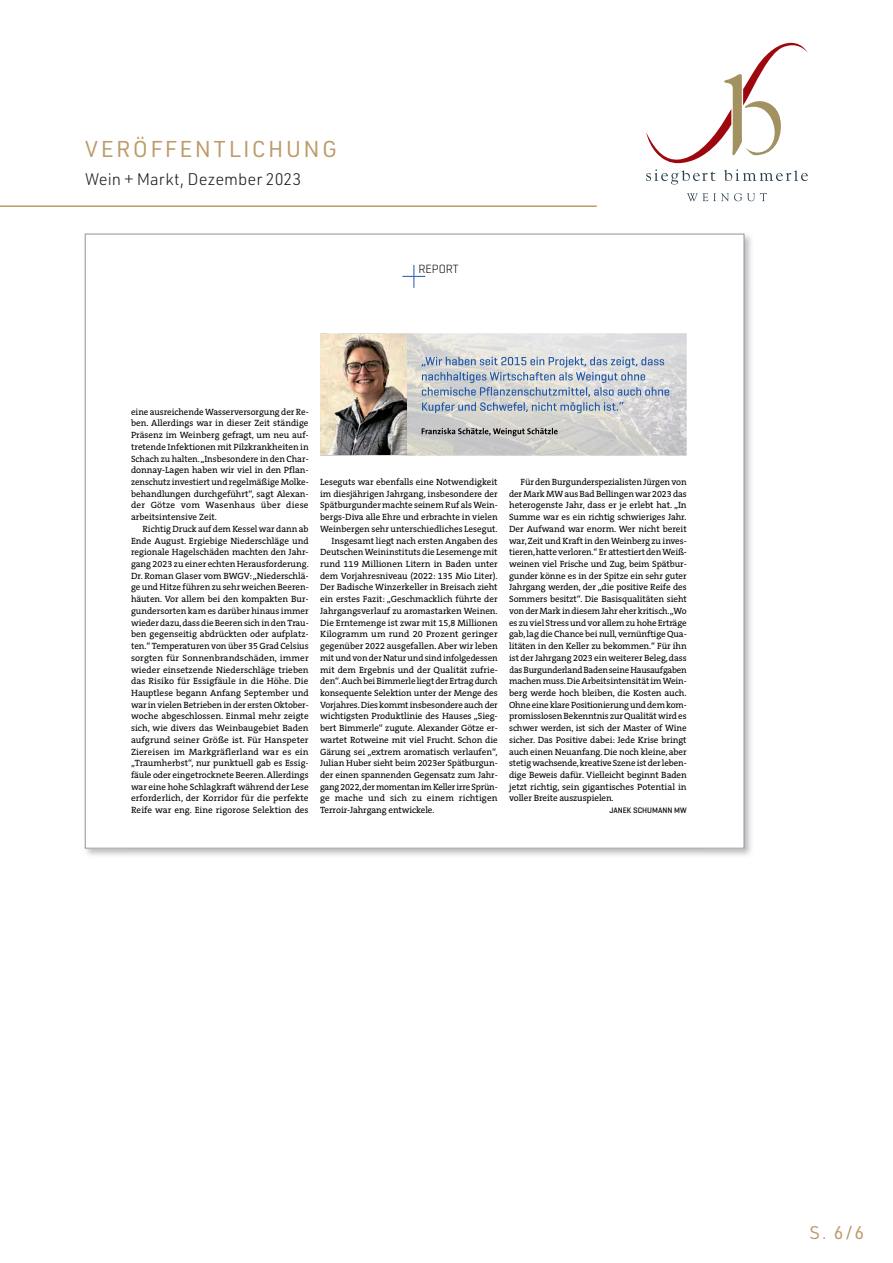
<style>
.page{position:relative;width:893px;height:1263px;background:#fff}
.page>*{position:absolute;margin:0;border:0;box-sizing:border-box;transform-origin:0 0}
.t1{font:22.5px "URWDIN";letter-spacing:.1em;color:#bc9b69}
.t2{font:18px "URWDIN";color:#bc9b69}
.t3{font:300 16.5px "URWDIN";color:#231f20}
.t4{font:300 12.15px "Geogrotesque";color:#000}
.t5{font:9.15px/11.7px "The Serif B W5 Plain";letter-spacing:-.005em;color:#000;text-align:justify}
.t6{font:500 8.1px "Geogrotesque";color:#000}
</style>
<div class="page">
<svg style="left:646px;top:169px;width:162px;height:32px"></svg>
<svg style="left:646px;top:43px;width:162px;height:120px"></svg>
<hr style="left:0;top:205px;width:597px;height:2px;background:#bc9b69">
<img style="left:84px;top:233px;width:667px;height:50px">
<img style="left:703px;top:283px;width:48px;height:573px">
<div style="left:85px;top:234px;width:659px;height:614px;background:#fff"></div>
<svg style="left:402px;top:265px;width:23px;height:23px"></svg>
<img style="left:320px;top:333px;width:367px;height:123px">
<img style="left:321px;top:335px;width:86px;height:120px">
<img style="left:421px;top:357px;width:244px;height:11px">
<img style="left:422px;top:372px;width:224px;height:11px">
<img style="left:422px;top:387px;width:248px;height:10px">
<img style="left:422px;top:402px;width:202px;height:11px">
<img style="left:422px;top:428px;width:136px;height:8px">
<h1 class="t1" style="left:85px;top:134px;width:253px">VERÖFFENTLICHUNG</h1>
<h3 class="t3" style="left:85px;top:168px;width:218px">Wein + Markt, Dezember 2023</h3>
<h3 class="t4" style="left:418px;top:261px;width:42px">REPORT</h3>
<p class="t5" style="left:131px;top:406px;width:179px">eine ausreichende Wasserversorgung der Re&shy;ben. Allerdings war in dieser Zeit ständige Präsenz im Weinberg gefragt, um neu auf&shy;tretende Infektionen mit Pilzkrankheiten in Schach zu halten. „Insbesondere in den Char&shy;donnay-Lagen haben wir viel in den Pflan&shy;zenschutz investiert und regelmäßige Molke&shy;behandlungen durchgeführt“, sagt Alexan&shy;der Götze vom Wasenhaus über diese arbeitsintensive Zeit.</p>
<p class="t5" style="left:131px;top:523px;width:179px;text-indent:11px">Richtig Druck auf dem Kessel war dann ab Ende August. Ergiebige Niederschläge und regionale Hagelschäden machten den Jahr&shy;gang 2023 zu einer echten Herausforderung.<br>Dr. Roman Glaser vom BWGV: „Niederschlä&shy;ge und Hitze führen zu sehr weichen Beeren&shy;häuten. Vor allem bei den kompakten Bur&shy;gundersorten kam es darüber hinaus immer wieder dazu, dass die Beeren sich in den Trau&shy;ben gegenseitig abdrückten oder aufplatz&shy;ten.“ Temperaturen von über 35 Grad Celsius sorgten für Sonnenbrandschäden, immer wieder einsetzende Niederschläge trieben das Risiko für Essigfäule in die Höhe. Die Hauptlese begann Anfang September und war in vielen Betrieben in der ersten Oktober&shy;woche abgeschlossen. Einmal mehr zeigte sich, wie divers das Weinbaugebiet Baden aufgrund seiner Größe ist. Für Hanspeter Ziereisen im Markgräflerland war es ein „Traumherbst“, nur punktuell gab es Essig&shy;fäule oder eingetrocknete Beeren. Allerdings war eine hohe Schlagkraft während der Lese erforderlich, der Korridor für die perfekte Reife war eng. Eine rigorose Selektion des</p>
<p class="t5" style="left:320px;top:476px;width:179px">Leseguts war ebenfalls eine Notwendigkeit</p>
<p class="t5" style="left:320px;top:488px;width:179px">im diesjährigen Jahrgang, insbesondere der</p>
<p class="t5" style="left:320px;top:499px;width:179px">Spätburgunder machte seinem Ruf als Wein-</p>
<p class="t5" style="left:320px;top:511px;width:179px">bergs-Diva alle Ehre und erbrachte in vielen</p>
<p class="t5" style="left:320px;top:523px;width:179px">Weinbergen sehr unterschiedliches Lesegut.</p>
<p class="t5" style="left:332px;top:535px;width:168px">Insgesamt liegt nach ersten Angaben des</p>
<p class="t5" style="left:320px;top:546px;width:179px">Deutschen Weininstituts die Lesemenge mit</p>
<p class="t5" style="left:320px;top:558px;width:179px">rund 119 Millionen Litern in Baden unter</p>
<p class="t5" style="left:320px;top:570px;width:179px">dem Vorjahresniveau (2022: 135 Mio Liter).</p>
<p class="t5" style="left:320px;top:581px;width:179px">Der Badische Winzerkeller in Breisach zieht</p>
<p class="t5" style="left:320px;top:593px;width:179px">ein erstes Fazit: „Geschmacklich führte der</p>
<p class="t5" style="left:320px;top:605px;width:179px">Jahrgangsverlauf zu aromastarken Weinen.</p>
<p class="t5" style="left:320px;top:617px;width:179px">Die Erntemenge ist zwar mit 15,8 Millionen</p>
<p class="t5" style="left:320px;top:628px;width:179px">Kilogramm um rund 20 Prozent geringer</p>
<p class="t5" style="left:320px;top:640px;width:179px">gegenüber 2022 ausgefallen. Aber wir leben</p>
<p class="t5" style="left:320px;top:652px;width:179px">mit und von der Natur und sind infolgedessen</p>
<p class="t5" style="left:320px;top:664px;width:179px">mit dem Ergebnis und der Qualität zufrie-</p>
<p class="t5" style="left:320px;top:675px;width:179px">den“. Auch bei Bimmerle liegt der Ertrag durch</p>
<p class="t5" style="left:320px;top:687px;width:179px">konsequente Selektion unter der Menge des</p>
<p class="t5" style="left:320px;top:699px;width:179px">Vorjahres. Dies kommt insbesondere auch der</p>
<p class="t5" style="left:320px;top:710px;width:179px">wichtigsten Produktlinie des Hauses „Sieg-</p>
<p class="t5" style="left:320px;top:722px;width:179px">bert Bimmerle“ zugute. Alexander Götze er-</p>
<p class="t5" style="left:320px;top:734px;width:179px">wartet Rotweine mit viel Frucht. Schon die</p>
<p class="t5" style="left:320px;top:746px;width:179px">Gärung sei „extrem aromatisch verlaufen“,</p>
<p class="t5" style="left:320px;top:757px;width:179px">Julian Huber sieht beim 2023er Spätburgun-</p>
<p class="t5" style="left:320px;top:769px;width:179px">der einen spannenden Gegensatz zum Jahr-</p>
<p class="t5" style="left:320px;top:781px;width:179px">gang 2022, der momentan im Keller irre Sprün-</p>
<p class="t5" style="left:320px;top:792px;width:179px">ge mache und sich zu einem richtigen</p>
<p class="t5" style="left:320px;top:804px;width:116px">Terroir-Jahrgang entwickele.</p>
<p class="t5" style="left:509px;top:476px;width:179px;text-indent:11px">Für den Burgunderspezialisten Jürgen von der Mark MW aus Bad Bellingen war 2023 das heterogenste Jahr, dass er je erlebt hat. „In Summe war es ein richtig schwieriges Jahr.<br>Der Aufwand war enorm. Wer nicht bereit war, Zeit und Kraft in den Weinberg zu inves&shy;tieren, hatte verloren.“ Er attestiert den Weiß&shy;weinen viel Frische und Zug, beim Spätbur&shy;gunder könne es in der Spitze ein sehr guter Jahrgang werden, der „die positive Reife des Sommers besitzt“. Die Basisqualitäten sieht von der Mark in diesem Jahr eher kritisch. „Wo es zu viel Stress und vor allem zu hohe Erträge gab, lag die Chance bei null, vernünftige Qua&shy;litäten in den Keller zu bekommen.“ Für ihn ist der Jahrgang 2023 ein weiterer Beleg, dass das Burgunderland Baden seine Hausaufgaben machen muss. Die Arbeitsintensität im Wein&shy;berg werde hoch bleiben, die Kosten auch.<br>Ohne eine klare Positionierung und dem kom&shy;promisslosen Bekenntnis zur Qualität wird es schwer werden, ist sich der Master of Wine sicher. Das Positive dabei: Jede Krise bringt auch einen Neuanfang. Die noch kleine, aber stetig wachsende, kreative Szene ist der leben&shy;dige Beweis dafür. Vielleicht beginnt Baden jetzt richtig, sein gigantisches Potential in voller Breite auszuspielen.</p>
<p class="t6" style="left:609px;top:805px;width:79px">JANEK SCHUMANN MW</p>
<h2 class="t2" style="left:809px;top:1220px;width:56px">S. 6/6</h2>
</div>
